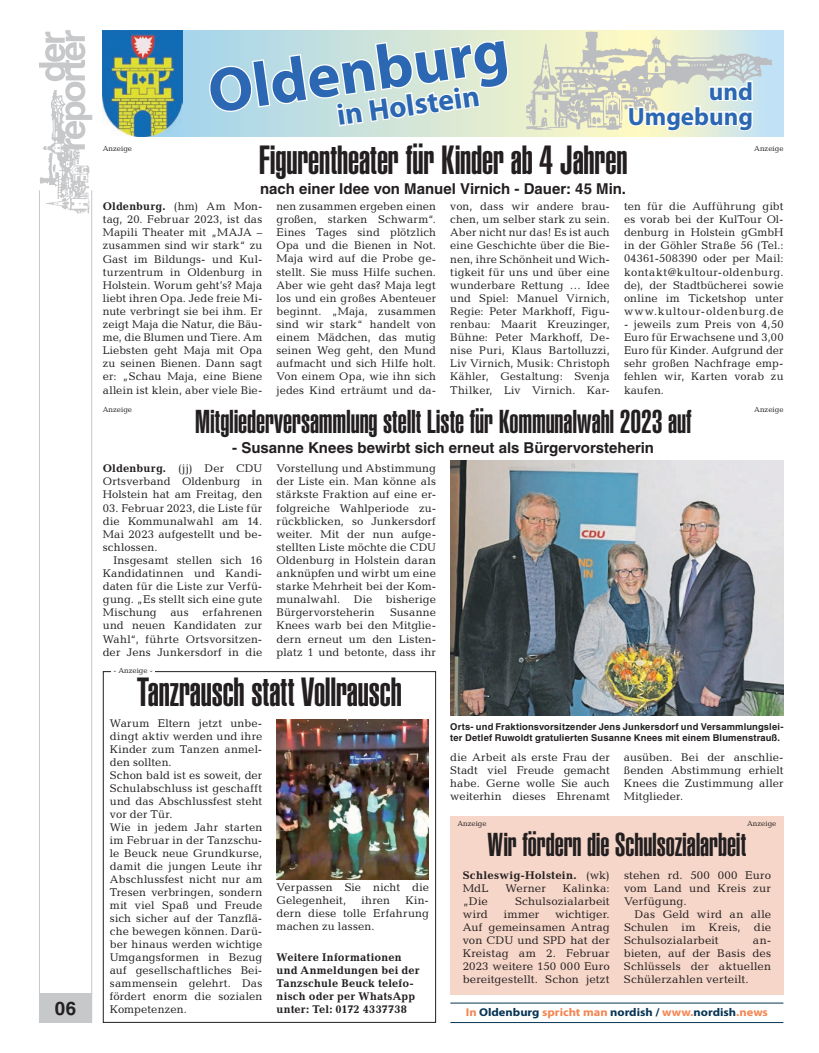
<style>
.page{position:relative;width:819px;height:1053px;background:#fff}
.page>*{position:absolute;margin:0;border:0;box-sizing:border-box;transform-origin:0 0}
.t1{font:700 62.5px "Myriad Pro";color:#2b67b2}
.t2{font:40px "Helvetica LT Std Ultra Comp";letter-spacing:-.005em;color:#231f20}
.t3{font:32.5px "Helvetica LT Std Ultra Comp";letter-spacing:-.005em;color:#231f20}
.t4{font:700 30px "Myriad Pro";color:#2b67b2}
.t5{font:700 25px/25px "Myriad Pro";color:#2b67b2;text-align:right}
.t6{font:700 18.75px "Helvetica LT Std";color:#231f20}
.t7{font:700 15px "Helvetica LT Std";color:#231f20}
.t8{font:700 11.38px "Myriad Pro";color:#073555;scale:1.1 1}
.t9{font:11.25px/13.1px "Candida Std";letter-spacing:.015em;color:#231f20;text-align:justify}
.t10{font:700 11.25px/13px "Candida Std";letter-spacing:.015em;color:#231f20}
.t11{font:700 9.38px/11.2px "Helvetica LT Std";letter-spacing:.015em;color:#231f20}
.t12{font:7.5px "Candida Std";color:#231f20}
.s1{font-weight:700}
.s2{font-weight:400}
.s3{color:#f38653}
</style>
<div class="page">
<div style="left:39px;top:993px;width:53px;height:29px;background:#c7c8ca"></div>
<hr style="left:91px;top:190px;width:1px;height:832px;background:#c7c8ca">
<hr style="left:39px;top:190px;width:1px;height:832px;background:#c7c8ca">
<img style="left:39px;top:149px;width:51px;height:65px">
<svg style="left:39px;top:30px;width:53px;height:119px"></svg>
<div style="left:450px;top:816px;width:333px;height:178px;background:#f6d6c8"></div>
<div style="left:103px;top:671px;width:333px;height:351px;border:1px solid #231f20"></div>
<div style="left:111px;top:668px;width:44px;height:9px;background:#fff"></div>
<img style="left:276px;top:719px;width:153px;height:160px">
<svg style="left:182px;top:30px;width:601px;height:106px;background:#c3dfe0"></svg>
<img style="left:103px;top:30px;width:79px;height:106px">
<svg style="left:209px;top:38px;width:301px;height:90px"></svg>
<img style="left:527px;top:30px;width:244px;height:103px">
<svg style="left:627px;top:65px;width:127px;height:71px"></svg>
<img style="left:450px;top:460px;width:333px;height:256px">
<hr style="left:450px;top:1002px;width:333px;height:1px;background:#073555">
<hr style="left:450px;top:1022px;width:333px;height:1px;background:#073555">
<p class="t6" style="left:55px;top:996px;width:23px">06</p>
<p class="t1" style="left:203px;top:57px;width:304px;rotate:-8deg">Oldenburg</p>
<p class="t4" style="left:335px;top:99px;width:145px;rotate:-8deg">in Holstein</p>
<p class="t5" style="left:627px;top:79px;width:127px">und<br>Umgebung</p>
<p class="t2" style="left:259px;top:137px;width:370px">Figurentheater für Kinder ab 4 Jahren</p>
<p class="t7" style="left:260px;top:179px;width:367px">nach einer Idee von Manuel Virnich - Dauer: 45 Min.</p>
<p class="t9" style="left:450px;top:200px;width:161px">von, dass wir andere brau&shy;chen, um selber stark zu sein.<br>Aber nicht nur das! Es ist auch eine Geschichte über die Bie&shy;nen, ihre Schönheit und Wich&shy;tigkeit für uns und über eine wunderbare Rettung … Idee und Spiel: Manuel Virnich, Regie: Peter Markhoff, Figu&shy;renbau: Maarit Kreuzinger, Bühne: Peter Markhoff, De&shy;nise Puri, Klaus Bartolluzzi, Liv Virnich, Musik: Christoph Kähler, Gestaltung: Svenja Thilker, Liv Virnich. Kar-</p>
<p class="t9" style="left:624px;top:200px;width:161px">ten für die Aufführung gibt es vorab bei der KulTour Ol&shy;denburg in Holstein gGmbH in der Göhler Straße 56 (Tel.:<br>04361-508390 oder per Mail: kontakt@kultour-oldenburg. de), der Stadtbücherei sowie online im Ticketshop unter www.kultour-oldenburg.de</p>
<p class="t12" style="left:103px;top:144px;width:31px">Anzeige</p>
<p class="t12" style="left:754px;top:144px;width:31px">Anzeige</p>
<p class="t9" style="left:103px;top:200px;width:161px"><span class="s1">Oldenburg.</span> (hm) Am Mon&shy;tag, 20. Februar 2023, ist das Mapili Theater mit „MAJA – zusammen sind wir stark“ zu Gast im Bildungs- und Kul&shy;turzentrum in Oldenburg in Holstein. Worum geht’s? Maja liebt ihren Opa. Jede freie Mi&shy;nute verbringt sie bei ihm. Er zeigt Maja die Natur, die Bäu&shy;me, die Blumen und Tiere. Am Liebsten geht Maja mit Opa zu seinen Bienen. Dann sagt er: „Schau Maja, eine Biene allein ist klein, aber viele Bie-</p>
<p class="t9" style="left:276px;top:200px;width:161px">nen zusammen ergeben einen großen, starken Schwarm“.<br>Eines Tages sind plötzlich Opa und die Bienen in Not.<br>Maja wird auf die Probe ge&shy;stellt. Sie muss Hilfe suchen.<br>Aber wie geht das? Maja legt los und ein großes Abenteuer beginnt. „Maja, zusammen sind wir stark“ handelt von einem Mädchen, das mutig seinen Weg geht, den Mund aufmacht und sich Hilfe holt.<br>Von einem Opa, wie ihn sich jedes Kind erträumt und da-</p>
<p class="t9" style="left:624px;top:317px;width:161px">- jeweils zum Preis von 4,50<br>Euro für Erwachsene und 3,00<br>Euro für Kinder. Aufgrund der sehr großen Nachfrage emp&shy;fehlen wir, Karten vorab zu kaufen.</p>
<p class="t12" style="left:103px;top:405px;width:31px">Anzeige</p>
<p class="t12" style="left:754px;top:405px;width:31px">Anzeige</p>
<p class="t3" style="left:195px;top:403px;width:498px">Mitgliederversammlung stellt Liste für Kommunalwahl 2023 auf</p>
<p class="t7" style="left:232px;top:438px;width:423px">- Susanne Knees bewirbt sich erneut als Bürgervorsteherin</p>
<p class="t9" style="left:103px;top:462px;width:161px"><span class="s1">Oldenburg.</span> (jj) Der CDU Ortsverband Oldenburg in Holstein hat am Freitag, den</p>
<p class="t9" style="left:103px;top:501px;width:161px">03. Februar 2023, die Liste für</p>
<p class="t9" style="left:103px;top:514px;width:161px">die Kommunalwahl am 14.</p>
<p class="t9" style="left:103px;top:527px;width:161px">Mai 2023 aufgestellt und be-</p>
<p class="t9" style="left:103px;top:540px;width:56px">schlossen.</p>
<p class="t9" style="left:113px;top:553px;width:150px">Insgesamt stellen sich 16</p>
<p class="t9" style="left:103px;top:566px;width:161px">Kandidatinnen und Kandi-</p>
<p class="t9" style="left:103px;top:579px;width:161px">daten für die Liste zur Verfü-</p>
<p class="t9" style="left:103px;top:593px;width:161px">gung. „Es stellt sich eine gute</p>
<p class="t9" style="left:103px;top:606px;width:161px">Mischung aus erfahrenen</p>
<p class="t9" style="left:103px;top:619px;width:161px">und neuen Kandidaten zur</p>
<p class="t9" style="left:103px;top:632px;width:161px">Wahl“, führte Ortsvorsitzen-</p>
<p class="t9" style="left:103px;top:645px;width:161px">der Jens Junkersdorf in die</p>
<p class="t9" style="left:276px;top:462px;width:161px">Vorstellung und Abstimmung der Liste ein. Man könne als stärkste Fraktion auf eine er&shy;folgreiche Wahlperiode zu&shy;rückblicken, so Junkersdorf weiter. Mit der nun aufge&shy;stellten Liste möchte die CDU Oldenburg in Holstein daran anknüpfen und wirbt um eine starke Mehrheit bei der Kom&shy;munalwahl. Die bisherige Bürgervorsteherin</p>
<p class="t9" style="left:276px;top:606px;width:161px;text-indent:113px">Susanne Knees warb bei den Mitglie&shy;dern erneut um den Listen&shy;platz 1 und betonte, dass ihr</p>
<p class="t12" style="left:113px;top:666px;width:41px">- Anzeige -</p>
<p class="t2" style="left:137px;top:668px;width:266px">Tanzrausch statt Vollrausch</p>
<p class="t9" style="left:110px;top:716px;width:154px;text-align:left">Warum Eltern jetzt unbe&shy;dingt aktiv werden und ihre<br>Kinder zum Tanzen anmel&shy;den sollten.<br>Schon bald ist es soweit, der<br>Schulabschluss ist geschafft und das Abschlussfest steht vor der Tür.<br>Wie in jedem Jahr starten im Februar in der Tanzschu&shy;le Beuck neue Grundkurse, damit die jungen Leute ihr<br>Abschlussfest nicht nur am<br>Tresen verbringen, sondern mit viel Spaß und Freude sich sicher auf der Tanzflä&shy;che bewegen können. Darü&shy;ber hinaus werden wichtige<br>Umgangsformen in Bezug auf gesellschaftliches Bei&shy;sammensein gelehrt. Das fördert enorm die sozialen<br>Kompetenzen.</p>
<p class="t9" style="left:276px;top:880px;width:154px">Verpassen Sie nicht die<br>Gelegenheit,</p>
<p class="t9" style="left:361px;top:893px;width:30px">ihren</p>
<p class="t9" style="left:276px;top:893px;width:154px;text-indent:129px">Kin&shy;dern diese tolle Erfahrung machen zu lassen.</p>
<p class="t10" style="left:276px;top:950px;width:145px">Weitere Informationen und Anmeldungen bei der<br>Tanzschule Beuck telefo&shy;nisch oder per WhatsApp unter: Tel: 0172 4337738</p>
<p class="t11" style="left:450px;top:721px;width:335px">Orts- und Fraktionsvorsitzender Jens Junkersdorf und Versammlungslei&shy;ter Detlef Ruwoldt gratulierten Susanne Knees mit einem Blumenstrauß.</p>
<p class="t9" style="left:450px;top:750px;width:161px">die Arbeit als erste Frau der Stadt viel Freude gemacht habe. Gerne wolle Sie auch weiterhin dieses Ehrenamt</p>
<p class="t9" style="left:624px;top:750px;width:161px">ausüben. Bei der anschlie&shy;ßenden Abstimmung erhielt Knees die Zustimmung aller Mitglieder.</p>
<p class="t12" style="left:457px;top:819px;width:31px">Anzeige</p>
<p class="t12" style="left:747px;top:819px;width:31px">Anzeige</p>
<p class="t3" style="left:487px;top:825px;width:260px">Wir fördern die Schulsozialarbeit</p>
<p class="t10" style="left:462px;top:868px;width:149px">Schleswig-Holstein. <span class="s2">(wk)<br>MdL</span></p>
<p class="t9" style="left:624px;top:868px;width:149px">stehen rd. 500 000 Euro</p>
<p class="t9" style="left:624px;top:881px;width:149px">vom Land und Kreis zur</p>
<p class="t9" style="left:624px;top:894px;width:64px">Verfügung.</p>
<p class="t9" style="left:634px;top:907px;width:138px">Das Geld wird an alle</p>
<p class="t9" style="left:624px;top:920px;width:149px">Schulen im Kreis, die</p>
<p class="t9" style="left:624px;top:933px;width:96px">Schulsozialarbeit</p>
<p class="t9" style="left:505px;top:881px;width:42px">Werner</p>
<p class="t9" style="left:562px;top:881px;width:48px">Kalinka:</p>
<p class="t9" style="left:462px;top:894px;width:27px">„Die</p>
<p class="t9" style="left:515px;top:894px;width:96px">Schulsozialarbeit</p>
<p class="t9" style="left:462px;top:907px;width:27px">wird</p>
<p class="t9" style="left:503px;top:907px;width:37px">immer</p>
<p class="t9" style="left:462px;top:907px;width:149px;text-indent:92px">wichtiger.<br>Auf gemeinsamen Antrag von CDU und SPD hat der Kreistag am 2. Februar 2023 weitere 150 000 Euro bereitgestellt. Schon jetzt</p>
<p class="t9" style="left:624px;top:933px;width:149px;text-indent:129px">an&shy;bieten, auf der Basis des Schlüssels der aktuellen Schülerzahlen verteilt.</p>
<p class="t8" style="left:466px;top:1006px;width:276px"><span class="s3">In</span> Oldenburg <span class="s3">spricht man</span> nordish / <span class="s3">www.</span>nordish<span class="s3">.news</span></p>
</div>
